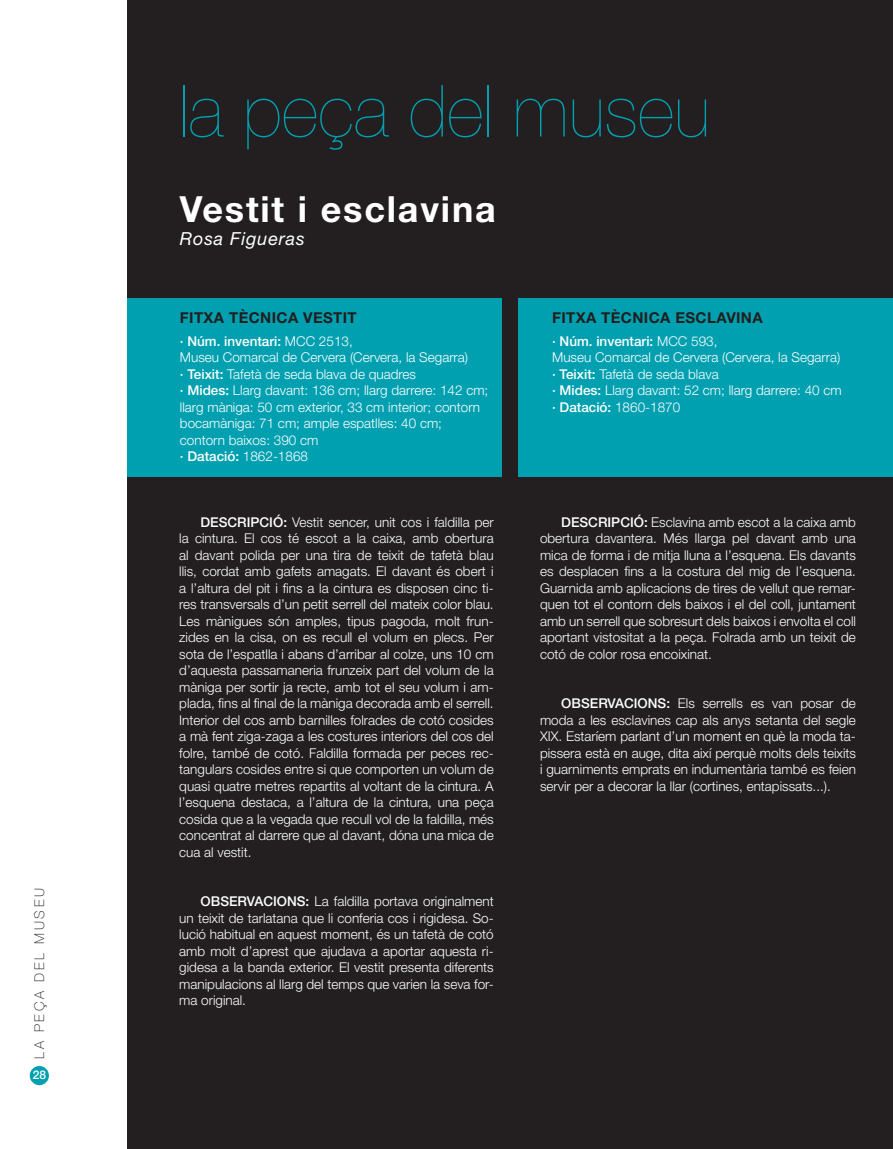
<style>
.page{position:relative;width:893px;height:1149px;background:#fff}
.page>*{position:absolute;margin:0;border:0;box-sizing:border-box;transform-origin:0 0}
.t1{font:200 72px "Helvetica Neue LT Std";color:#00a0b0}
.t2{font:700 36px "Helvetica Neue LT Std";letter-spacing:.05em;color:#fff}
.t3{font:italic 18px "Helvetica Neue LT Std";letter-spacing:.05em;color:#fff}
.t4{font:700 15px "Helvetica Neue LT Std";letter-spacing:.025em;color:#231f20}
.t5{font:300 13.5px/16.5px "Helvetica Neue LT Std";color:#fff;text-align:justify}
.t6{font:100 13.5px "Helvetica Neue LT Std";letter-spacing:.2em;color:#231f20}
.t7{font:500 12px "Helvetica Neue LT Std";color:#fff}
.s1{font-weight:500}
</style>
<div class="page">
<div style="left:30px;top:1065px;width:19px;height:19px;background:#00a0b0;border-radius:50%"></div>
<div style="left:128px;top:0;width:765px;height:1148px;background:#231f20"></div>
<div style="left:128px;top:298px;width:374px;height:178px;background:#00a0b0"></div>
<div style="left:519px;top:298px;width:374px;height:178px;background:#00a0b0"></div>
<p class="t6" style="left:32px;top:1058px;width:172px;rotate:-90deg">LA PEÇA DEL MUSEU</p>
<p class="t7" style="left:33px;top:1067px;width:15px">28</p>
<h1 class="t1" style="left:179px;top:69px;width:532px">la peça del museu</h1>
<h2 class="t2" style="left:180px;top:187px;width:317px">Vestit i esclavina</h2>
<h3 class="t3" style="left:180px;top:228px;width:126px">Rosa Figueras</h3>
<p class="t4" style="left:180px;top:308px;width:178px">FITXA TÈCNICA VESTIT</p>
<p class="t4" style="left:552px;top:308px;width:212px">FITXA TÈCNICA ESCLAVINA</p>
<p class="t5" style="left:180px;top:332px;width:310px;text-align:left"><span class="s1">· Núm. inventari:</span> MCC 2513,<br>Museu Comarcal de Cervera (Cervera, la Segarra)<br><span class="s1">· Teixit:</span> Tafetà de seda blava de quadres<br><span class="s1">· Mides:</span> Llarg davant: 136 cm; llarg darrere: 142 cm; llarg màniga: 50 cm exterior, 33 cm interior; contorn bocamàniga: 71 cm; ample espatlles: 40 cm; contorn baixos: 390 cm<br><span class="s1">· Datació:</span> 1862-1868</p>
<p class="t5" style="left:552px;top:332px;width:291px;text-align:left"><span class="s1">· Núm. inventari:</span> MCC 593,<br>Museu Comarcal de Cervera (Cervera, la Segarra) <span class="s1">· Teixit:</span> Tafetà de seda blava<br><span class="s1">· Mides:</span> Llarg davant: 52 cm; llarg darrere: 40 cm <span class="s1">· Datació:</span> 1860-1870</p>
<p class="t5" style="left:179px;top:513px;width:316px;text-indent:21px"><span class="s1">DESCRIPCIÓ:</span> Vestit sencer, unit cos i faldilla per la cintura. El cos té escot a la caixa, amb obertura al davant polida per una tira de teixit de tafetà blau llis, cordat amb gafets amagats. El davant és obert i a l’altura del pit i fins a la cintura es disposen cinc ti&shy;res transversals d’un petit serrell del mateix color blau.<br>Les mànigues són amples, tipus pagoda, molt frun&shy;zides en la cisa, on es recull el volum en plecs. Per sota de l’espatlla i abans d’arribar al colze, uns 10 cm d’aquesta passamaneria frunzeix part del volum de la màniga per sortir ja recte, amb tot el seu volum i am&shy;plada, fins al final de la màniga decorada amb el serrell.<br>Interior del cos amb barnilles folrades de cotó cosides a mà fent ziga-zaga a les costures interiors del cos del folre, també de cotó. Faldilla formada per peces rec&shy;tangulars cosides entre si que comporten un volum de quasi quatre metres repartits al voltant de la cintura. A l’esquena destaca, a l’altura de la cintura, una peça cosida que a la vegada que recull vol de la faldilla, més concentrat al darrere que al davant, dóna una mica de cua al vestit.</p>
<p class="t5" style="left:179px;top:892px;width:316px;text-indent:21px"><span class="s1">OBSERVACIONS:</span> La faldilla portava originalment un teixit de tarlatana que li conferia cos i rigidesa. So&shy;lució habitual en aquest moment, és un tafetà de cotó amb molt d’aprest que ajudava a aportar aquesta ri&shy;gidesa a la banda exterior. El vestit presenta diferents manipulacions al llarg del temps que varien la seva for&shy;ma original.</p>
<p class="t5" style="left:540px;top:513px;width:317px;text-indent:21px"><span class="s1">DESCRIPCIÓ:</span> Esclavina amb escot a la caixa amb obertura davantera. Més llarga pel davant amb una mica de forma i de mitja lluna a l’esquena. Els davants es desplacen fins a la costura del mig de l’esquena.<br>Guarnida amb aplicacions de tires de vellut que remar&shy;quen tot el contorn dels baixos i el del coll, juntament amb un serrell que sobresurt dels baixos i envolta el coll aportant vistositat a la peça. Folrada amb un teixit de cotó de color rosa encoixinat.</p>
<p class="t5" style="left:540px;top:694px;width:317px;text-indent:21px"><span class="s1">OBSERVACIONS:</span> Els serrells es van posar de moda a les esclavines cap als anys setanta del segle XIX. Estaríem parlant d’un moment en què la moda ta&shy;pissera està en auge, dita així perquè molts dels teixits i guarniments emprats en indumentària també es feien servir per a decorar la llar (cortines, entapissats...).</p>
</div>
